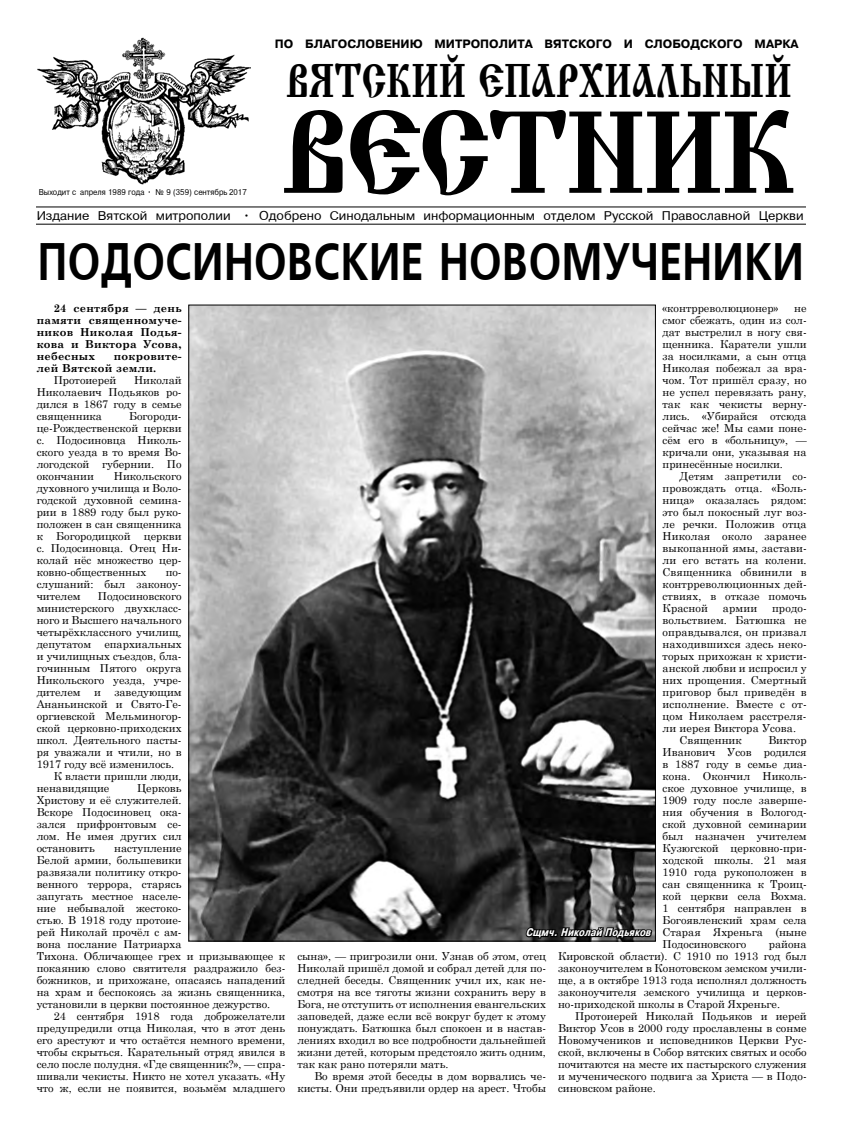
<style>
.page{position:relative;width:842px;height:1134px;background:#fff}
.page>*{position:absolute;margin:0;border:0;box-sizing:border-box;transform-origin:0 0}
.t1{font:116px "Izhitsa C";letter-spacing:-.03em;color:#000;scale:.9 1}
.t2{font:52.5px "Free Set Bold Cyrillic";letter-spacing:.01em;color:#000;scale:.8 1}
.t3{font:47px "Izhitsa C";color:#000;scale:.75 1}
.t4{font:12px "Pragmatica";color:#000}
.t5{font:12px "Pragmatica Bold Cyrillic";color:#000}
.t6{font:11px/12px "Century Schoolbook";color:#000;text-align:justify}
.t7{font:700 11px/12px "Century Schoolbook";letter-spacing:.025em;color:#000;text-align:justify}
.t8{font:italic 700 11px "Pragmatica Cond C";color:#fff}
.t9{font:8px "Pragmatica";color:#000;scale:.89 1}
</style>
<div class="page">
<img style="left:37px;top:37px;width:214px;height:148px">
<hr style="left:36px;top:207px;width:770px;height:1px;background:#000">
<hr style="left:36px;top:224px;width:770px;height:1px;background:#000">
<img style="left:191px;top:307px;width:462px;height:632px">
<svg style="left:525px;top:840px;width:129px;height:102px;background:#424242"></svg>
<p class="t5" style="left:275px;top:38px;width:525px">ПО БЛАГОСЛОВЕНИЮ МИТРОПОЛИТА ÂЯТСКОГО И СЛОБОДСКОГО МАРКА</p>
<p class="t9" style="left:39px;top:188px;width:235px">Выходит с апреля 1989 года • № 9 (359) сентябрь 2017</p>
<h3 class="t3" style="left:286px;top:54px;width:676px">ВЯТСКИЙ ЕПАРХИАЛЬНЫЙ</h3>
<h1 class="t1" style="left:281px;top:88px;width:573px">ВЕСТНИК</h1>
<p class="t4" style="left:37px;top:209px;width:768px">Издание Вятской митрополии • Одобрено Синодальным информационным отделом Русской Православной Церкви</p>
<h2 class="t2" style="left:38px;top:232px;width:959px">ПОДОСИНОВСКИЕ НОВОМУЧЕНИКИ</h2>
<p class="t7" style="left:37px;top:302px;width:146px;text-indent:17px">24 сентября — день памяти священномуче&shy;ников Николая Подья&shy;кова и Виктора Усова, небесных</p>
<p class="t6" style="left:662px;top:301px;width:117px">«контрреволюционер»</p>
<p class="t6" style="left:662px;top:301px;width:146px;text-indent:132px">не смог сбежать, один из сол&shy;дат выстрелил в ногу свя&shy;щенника. Каратели ушли за носилками, а сын отца Николая побежал за вра&shy;чом. Тот пришёл сразу, но не успел перевязать рану, так как чекисты верну&shy;лись. «Убирайся отсюда сейчас же! Мы сами поне&shy;сём его в «больницу», — кричали они, указывая на принесённые носилки.</p>
<p class="t6" style="left:662px;top:469px;width:146px;text-indent:17px">Детям запретили со&shy;провождать отца. «Боль&shy;ница» оказалась рядом: это был покосный луг воз&shy;ле речки. Положив отца Николая около заранее выкопанной ямы, застави&shy;ли его встать на колени.<br>Священника обвинили в контрреволюционных дей&shy;ствиях, в отказе помочь Красной</p>
<p class="t7" style="left:37px;top:350px;width:146px;text-indent:77px">покровите&shy;лей Вятской земли.</p>
<p class="t6" style="left:54px;top:373px;width:64px">Протоиерей</p>
<p class="t6" style="left:37px;top:373px;width:146px;text-indent:97px">Николай Николаевич Подьяков ро&shy;дился в 1867 году в семье священника</p>
<p class="t6" style="left:37px;top:409px;width:146px;text-indent:92px">Богороди&shy;це-Рождественской церкви с. Подосиновца Николь&shy;ского уезда в то время Во&shy;логодской губернии. По окончании</p>
<p class="t6" style="left:37px;top:469px;width:146px;text-indent:77px">Никольского духовного училища и Воло&shy;годской духовной семина&shy;рии в 1889 году был руко&shy;положен в сан священника к Богородицкой церкви с. Подосиновца. Отец Ни&shy;колай нёс множество цер&shy;ковно-общественных</p>
<p class="t6" style="left:37px;top:565px;width:146px;text-indent:129px">по&shy;слушаний: был законоу&shy;чителем</p>
<p class="t6" style="left:98px;top:589px;width:85px">Подосиновского</p>
<p class="t6" style="left:37px;top:601px;width:146px">министерского двухкласс-</p>
<p class="t6" style="left:37px;top:613px;width:146px">ного и Высшего начального</p>
<p class="t6" style="left:37px;top:625px;width:146px">четырёхклассного училищ,</p>
<p class="t6" style="left:37px;top:637px;width:146px">депутатом епархиальных</p>
<p class="t6" style="left:37px;top:649px;width:146px">и училищных съездов, бла-</p>
<p class="t6" style="left:37px;top:661px;width:146px">гочинным Пятого округа</p>
<p class="t6" style="left:37px;top:673px;width:146px">Никольского уезда, учре-</p>
<p class="t6" style="left:37px;top:685px;width:146px">дителем и заведующим</p>
<p class="t6" style="left:37px;top:697px;width:146px">Ананьинской и Свято-Ге-</p>
<p class="t6" style="left:37px;top:709px;width:146px">оргиевской Мельминогор-</p>
<p class="t6" style="left:37px;top:721px;width:146px">ской церковно-приходских</p>
<p class="t6" style="left:37px;top:733px;width:146px">школ. Деятельного пасты-</p>
<p class="t6" style="left:37px;top:745px;width:146px">ря уважали и чтили, но в</p>
<p class="t6" style="left:37px;top:757px;width:139px">1917 году всё изменилось.</p>
<p class="t6" style="left:54px;top:769px;width:129px">К власти пришли люди,</p>
<p class="t6" style="left:37px;top:781px;width:74px">ненавидящие</p>
<p class="t6" style="left:723px;top:601px;width:36px">армии</p>
<p class="t6" style="left:772px;top:601px;width:36px">продо-</p>
<p class="t6" style="left:662px;top:613px;width:146px">вольствием. Батюшка не</p>
<p class="t6" style="left:662px;top:625px;width:146px">оправдывался, он призвал</p>
<p class="t6" style="left:662px;top:637px;width:146px">находившихся здесь неко-</p>
<p class="t6" style="left:662px;top:649px;width:146px">торых прихожан к христи-</p>
<p class="t6" style="left:662px;top:661px;width:146px">анской любви и испросил у</p>
<p class="t6" style="left:662px;top:673px;width:146px">них прощения. Смертный</p>
<p class="t6" style="left:662px;top:685px;width:146px">приговор был приведён в</p>
<p class="t6" style="left:662px;top:697px;width:146px">исполнение. Вместе с от-</p>
<p class="t6" style="left:662px;top:709px;width:146px">цом Николаем расстреля-</p>
<p class="t6" style="left:662px;top:721px;width:135px">ли иерея Виктора Усова.</p>
<p class="t6" style="left:679px;top:733px;width:64px">Священник</p>
<p class="t6" style="left:662px;top:733px;width:146px;text-indent:106px">Виктор Иванович Усов родился в 1887 году в семье диа&shy;кона. Окончил Николь&shy;ское духовное училище, в 1909 году после заверше&shy;ния обучения в Вологод&shy;ской духовной семинарии был назначен учителем Кузюгской церковно-при&shy;ходской школы. 21 мая 1910 года рукоположен в сан священника к Троиц&shy;кой церкви села Вохма.<br>1 сентября направлен в Богоявленский храм села Старая Яхреньга (ныне Подосиновского</p>
<p class="t6" style="left:37px;top:781px;width:146px;text-indent:100px">Церковь Христову и её служителей.<br>Вскоре Подосиновец ока&shy;зался прифронтовым се&shy;лом. Не имея других сил остановить</p>
<p class="t6" style="left:37px;top:841px;width:250px;text-align:left;text-indent:78px">наступление<br>Белой армии, большевики<br>развязали политику откро-<br>венного террора, старясь<br>запугать местное населе-<br>ние небывалой жестоко-<br>стью. В 1918 году протоие-<br>рей Николай прочёл с ам-<br>вона послание Патриарха<br>Тихона. Обличающее грех и призывающее к покаянию слово святителя раздражило без&shy;божников, и прихожане, опасаясь нападений на храм и беспокоясь за жизнь священника, установили в церкви постоянное дежурство.</p>
<p class="t6" style="left:37px;top:1009px;width:250px;text-indent:17px">24 сентября 1918 года доброжелатели предупредили отца Николая, что в этот день его арестуют и что остаётся немного времени, чтобы скрыться. Карательный отряд явился в село после полудня. «Где священник?», — спра&shy;шивали чекисты. Никто не хотел указать. «Ну что ж, если не появится, возьмём младшего</p>
<p class="t8" style="left:526px;top:926px;width:129px">Сщмч.Николай Подьяков</p>
<p class="t6" style="left:558px;top:937px;width:250px;text-indent:211px">района Кировской области). С 1910 по 1913 год был законоучителем в Конотовском земском учили&shy;ще, а в октябре 1913 года исполнял должность законоучителя земского училища и церков&shy;но-приходской школы в Старой Яхреньге.</p>
<p class="t6" style="left:558px;top:1009px;width:250px;text-indent:17px">Протоиерей Николай Подьяков и иерей Виктор Усов в 2000 году прославлены в сонме Новомучеников и исповедников Церкви Рус&shy;ской, включены в Собор вятских святых и особо почитаются на месте их пастырского служения и мученического подвига за Христа — в Подо&shy;синовском районе.</p>
<p class="t6" style="left:297px;top:949px;width:250px">сына», — пригрозили они. Узнав об этом, отец Николай пришёл домой и собрал детей для по&shy;следней беседы. Священник учил их, как не&shy;смотря на все тяготы жизни сохранить веру в Бога, не отступить от исполнения евангельских заповедей, даже если всё вокруг будет к этому понуждать. Батюшка был спокоен и в настав&shy;лениях входил во все подробности дальнейшей жизни детей, которым предстояло жить одним, так как рано потеряли мать.</p>
<p class="t6" style="left:297px;top:1069px;width:250px;text-align:right">Во время этой беседы в дом ворвались че&shy;кисты. Они предъявили ордер на арест. Чтобы</p>
</div>
